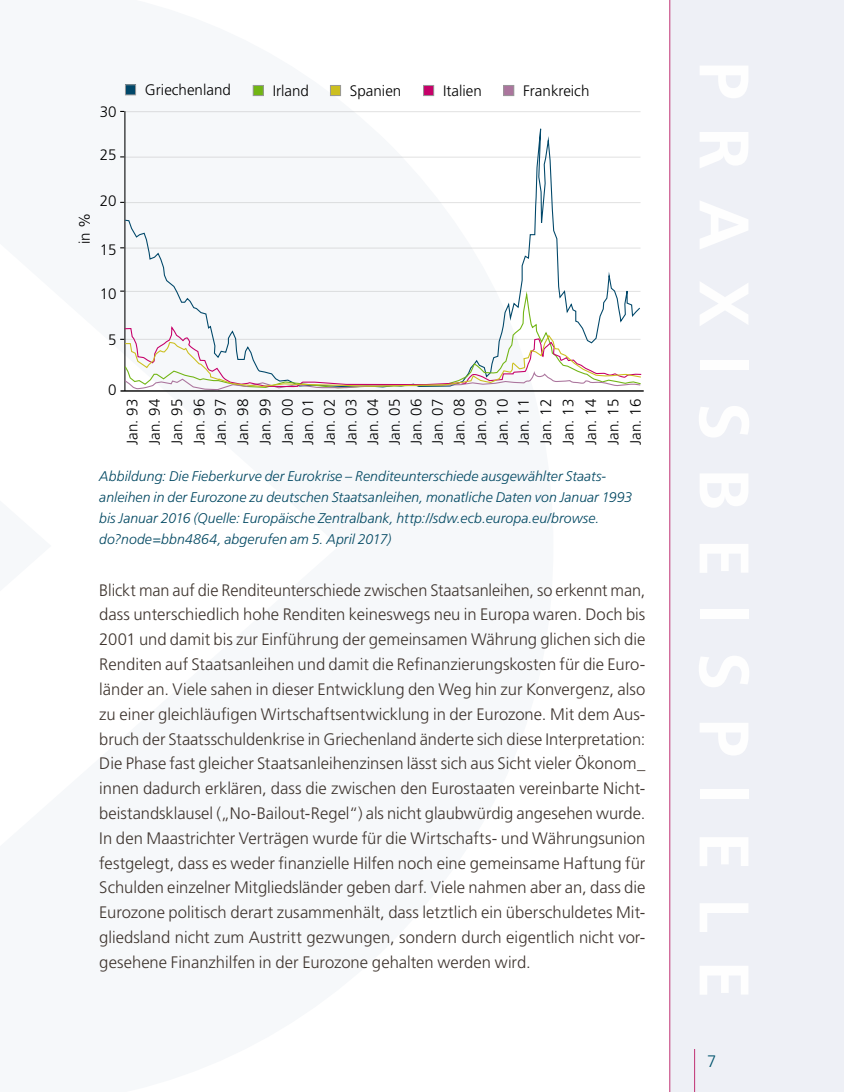
<style>
.page{position:relative;width:844px;height:1092px;background:#fff}
.page>*{position:absolute;margin:0;border:0;box-sizing:border-box;transform-origin:0 0}
.t1{font:300 16.62px/24.8px "Frutiger LT Std";color:#3f352f;text-align:justify}
.t2{font:300 16.62px "Frutiger LT Std";color:#00536d}
.t3{font:300 15.22px/21.9px "Frutiger LT Std";color:#000;text-align:justify}
.t4{font:italic 300 14px/21px "Frutiger LT Std";letter-spacing:.005em;color:#004761}
</style>
<div class="page">
<div style="left:670px;top:0;width:173px;height:1091px;background:#eef0f6"></div>
<hr style="left:694px;top:1048px;width:1px;height:43px;background:#c03173">
<hr style="left:669px;top:0;width:1px;height:1091px;background:#c03173">
<hr style="left:120px;top:390px;width:523px;height:1px;background:#000">
<div style="left:125px;top:85px;width:10px;height:10px;background:#004769"></div>
<div style="left:125px;top:84px;width:11px;height:11px;border:1px solid #999"></div>
<div style="left:253px;top:85px;width:10px;height:11px;background:#71b513"></div>
<div style="left:253px;top:85px;width:10px;height:11px;border:1px solid #999"></div>
<div style="left:330px;top:85px;width:10px;height:11px;background:#ccbf1f"></div>
<div style="left:330px;top:85px;width:11px;height:11px;border:1px solid #999"></div>
<div style="left:423px;top:85px;width:10px;height:11px;background:#c60069"></div>
<div style="left:423px;top:85px;width:11px;height:11px;border:1px solid #999"></div>
<div style="left:503px;top:85px;width:10px;height:11px;background:#ab759d"></div>
<div style="left:503px;top:85px;width:11px;height:11px;border:1px solid #999"></div>
<svg style="left:124px;top:90px;width:517px;height:198px"></svg>
<svg style="left:124px;top:288px;width:517px;height:36px"></svg>
<svg style="left:120px;top:324px;width:522px;height:66px"></svg>
<p class="t3" style="left:100px;top:101px;width:18px">30</p>
<p class="t3" style="left:100px;top:144px;width:18px">25</p>
<p class="t3" style="left:74px;top:244px;width:33px;rotate:-90deg">in %</p>
<p class="t3" style="left:100px;top:190px;width:18px">20</p>
<p class="t3" style="left:100px;top:239px;width:18px">15</p>
<p class="t3" style="left:100px;top:282px;width:18px">10</p>
<p class="t3" style="left:108px;top:329px;width:10px">5</p>
<p class="t3" style="left:145px;top:79px;width:87px">Griechenland</p>
<p class="t3" style="left:273px;top:80px;width:38px">Irland</p>
<p class="t3" style="left:350px;top:80px;width:53px">Spanien</p>
<p class="t3" style="left:443px;top:80px;width:40px">Italien</p>
<p class="t3" style="left:523px;top:80px;width:68px">Frankreich</p>
<p class="t3" style="left:108px;top:379px;width:10px">0</p>
<p class="t3" style="left:121px;top:445px;width:48px;rotate:-90deg">Jan. 93<br>Jan. 94<br>Jan. 95<br>Jan. 96<br>Jan. 97<br>Jan. 98<br>Jan. 99<br>Jan. 00</p>
<p class="t3" style="left:297px;top:445px;width:48px;rotate:-90deg">Jan. 01</p>
<p class="t3" style="left:319px;top:445px;width:48px;rotate:-90deg">Jan. 02<br>Jan. 03<br>Jan. 04<br>Jan. 05<br>Jan. 06<br>Jan. 07<br>Jan. 08<br>Jan. 09<br>Jan. 10<br>Jan. 11<br>Jan. 12<br>Jan. 13<br>Jan. 14<br>Jan. 15<br>Jan. 16</p>
<p class="t4" style="left:99px;top:466px;width:534px">Abbildung: Die Fieberkurve der Eurokrise – Renditeunterschiede ausgewählter Staats&shy;anleihen in der Eurozone zu deutschen Staatsanleihen, monatliche Daten von Januar 1993 bis Januar 2016 (Quelle: Europäische Zentralbank, http://sdw.ecb.europa.eu/browse. do?node=bbn4864, abgerufen am 5. April 2017)</p>
<p class="t1" style="left:99px;top:577px;width:547px">Blickt man auf die Renditeunterschiede zwischen Staatsanleihen, so erkennt man, dass unterschiedlich hohe Renditen keineswegs neu in Europa waren. Doch bis 2001 und damit bis zur Einführung der gemeinsamen Währung glichen sich die Renditen auf Staatsanleihen und damit die Refinanzierungskosten für die Euro&shy;länder an. Viele sahen in dieser Entwicklung den Weg hin zur Konvergenz, also zu einer gleichläufigen Wirtschaftsentwicklung in der Eurozone. Mit dem Aus&shy;bruch der Staatsschuldenkrise in Griechenland änderte sich diese Interpretation:<br>Die Phase fast gleicher Staatsanleihenzinsen lässt sich aus Sicht vieler Ökonom_ innen dadurch erklären, dass die zwischen den Eurostaaten vereinbarte Nicht&shy;beistandsklausel („No-Bailout-Regel“) als nicht glaubwürdig angesehen wurde.<br>In den Maastrichter Verträgen wurde für die Wirtschafts- und Währungsunion festgelegt, dass es weder finanzielle Hilfen noch eine gemeinsame Haftung für Schulden einzelner Mitgliedsländer geben darf. Viele nahmen aber an, dass die Eurozone politisch derart zusammenhält, dass letztlich ein überschuldetes Mit&shy;gliedsland nicht zum Austritt gezwungen, sondern durch eigentlich nicht vor&shy;gesehene Finanzhilfen in der Eurozone gehalten werden wird.</p>
<p class="t2" style="left:706px;top:1051px;width:11px">7</p>
</div>
